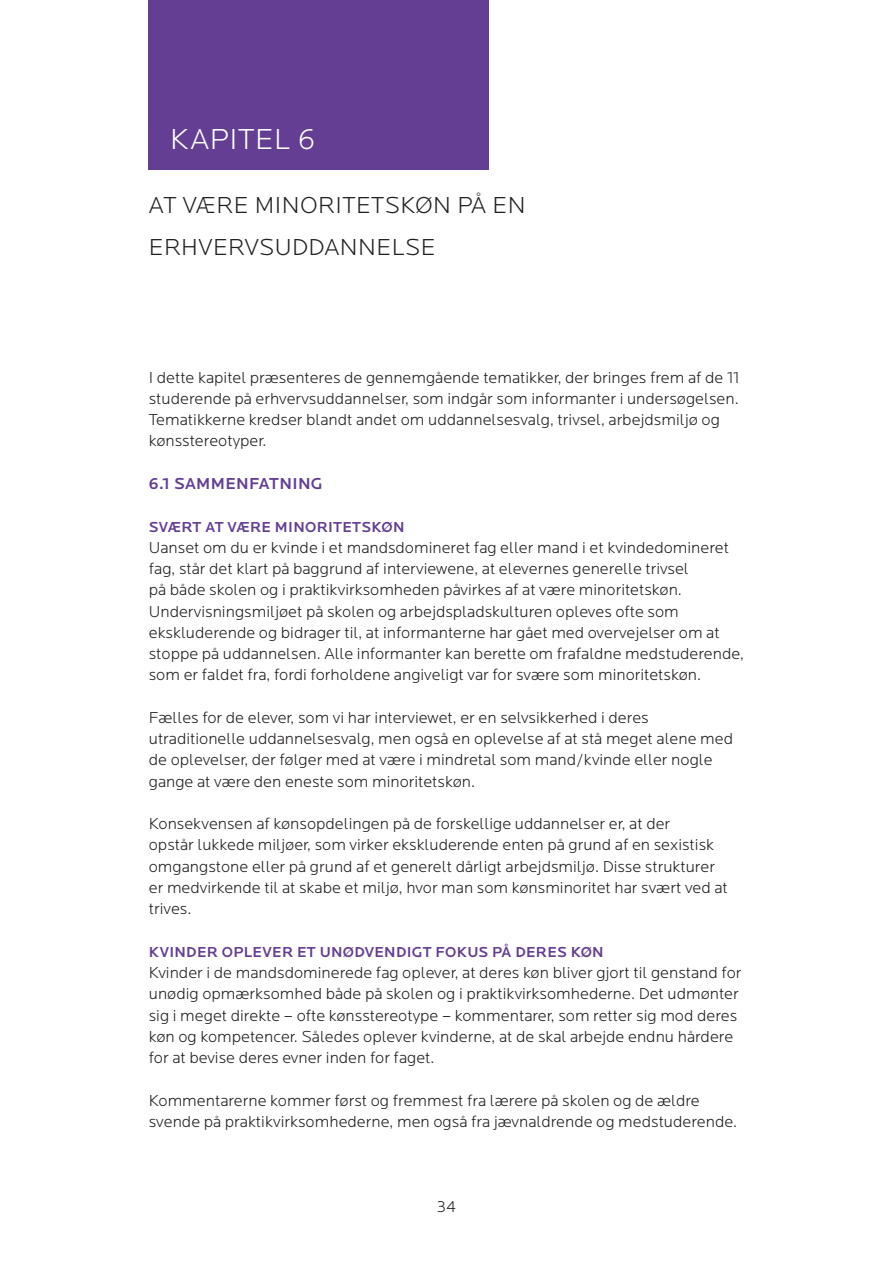
<style>
.page{position:relative;width:893px;height:1263px;background:#fff}
.page>*{position:absolute;margin:0;border:0;box-sizing:border-box;transform-origin:0 0}
.MR_1{font:300 30px "Locator";letter-spacing:.02em;color:#fff}
.MR_1_sort{font:300 24px/42.6px "Locator";letter-spacing:.02em;color:#231f20}
.t1{font:300 16.5px/21.3px "Locator";color:#231f20}
.MR_2{font:500 16.5px "Locator";letter-spacing:.02em;color:#633e93}
.MR_3{font:500 15px "Locator";letter-spacing:.02em;color:#633e93}
</style>
<div class="page">
<div style="left:149px;top:0;width:340px;height:170px;background:#633e93"></div>
<h2 class="MR_1" style="left:170px;top:123px;width:147px">KAPITEL 6</h2>
<h2 class="MR_1_sort" style="left:149px;top:184px;width:378px">AT VÆRE MINORITETSKØN PÅ EN<br>ERHVERVSUDDANNELSE</h2>
<p class="t1" style="left:149px;top:367px;width:592px">I dette kapitel præsenteres de gennemgående tematikker, der bringes frem af de 11 studerende på erhvervsuddannelser, som indgår som informanter i undersøgelsen.<br>Tematikkerne kredser blandt andet om uddannelsesvalg, trivsel, arbejdsmiljø og kønsstereotyper.</p>
<h3 class="MR_2" style="left:149px;top:474px;width:175px">6.1 SAMMENFATNING</h3>
<h4 class="MR_3" style="left:149px;top:518px;width:257px">SVÆRT AT VÆRE MINORITETSKØN</h4>
<p class="t1" style="left:149px;top:537px;width:597px">Uanset om du er kvinde i et mandsdomineret fag eller mand i et kvindedomineret fag, står det klart på baggrund af interviewene, at elevernes generelle trivsel<br>på både skolen og i praktikvirksomheden påvirkes af at være minoritetskøn.<br>Undervisningsmiljøet på skolen og arbejdspladskulturen opleves ofte som ekskluderende og bidrager til, at informanterne har gået med overvejelser om at stoppe på uddannelsen. Alle informanter kan berette om frafaldne medstuderende, som er faldet fra, fordi forholdene angiveligt var for svære som minoritetskøn.</p>
<p class="t1" style="left:149px;top:707px;width:586px">Fælles for de elever, som vi har interviewet, er en selvsikkerhed i deres utraditionelle uddannelsesvalg, men også en oplevelse af at stå meget alene med de oplevelser, der følger med at være i mindretal som mand/kvinde eller nogle gange at være den eneste som minoritetskøn.</p>
<p class="t1" style="left:149px;top:813px;width:580px">Konsekvensen af kønsopdelingen på de forskellige uddannelser er, at der<br>opstår lukkede miljøer, som virker ekskluderende enten på grund af en sexistisk omgangstone eller på grund af et generelt dårligt arbejdsmiljø. Disse strukturer er medvirkende til at skabe et miljø, hvor man som kønsminoritet har svært ved at trives.</p>
<h4 class="MR_3" style="left:149px;top:943px;width:456px">KVINDER OPLEVER ET UNØDVENDIGT FOKUS PÅ DERES KØN</h4>
<p class="t1" style="left:149px;top:962px;width:594px">Kvinder i de mandsdominerede fag oplever, at deres køn bliver gjort til genstand for unødig opmærksomhed både på skolen og i praktikvirksomhederne. Det udmønter sig i meget direkte – ofte kønsstereotype – kommentarer, som retter sig mod deres køn og kompetencer. Således oplever kvinderne, at de skal arbejde endnu hårdere for at bevise deres evner inden for faget.</p>
<p class="t1" style="left:149px;top:1090px;width:590px">Kommentarerne kommer først og fremmest fra lærere på skolen og de ældre svende på praktikvirksomhederne, men også fra jævnaldrende og medstuderende.</p>
<p class="t1" style="left:437px;top:1196px;width:21px">34</p>
</div>
